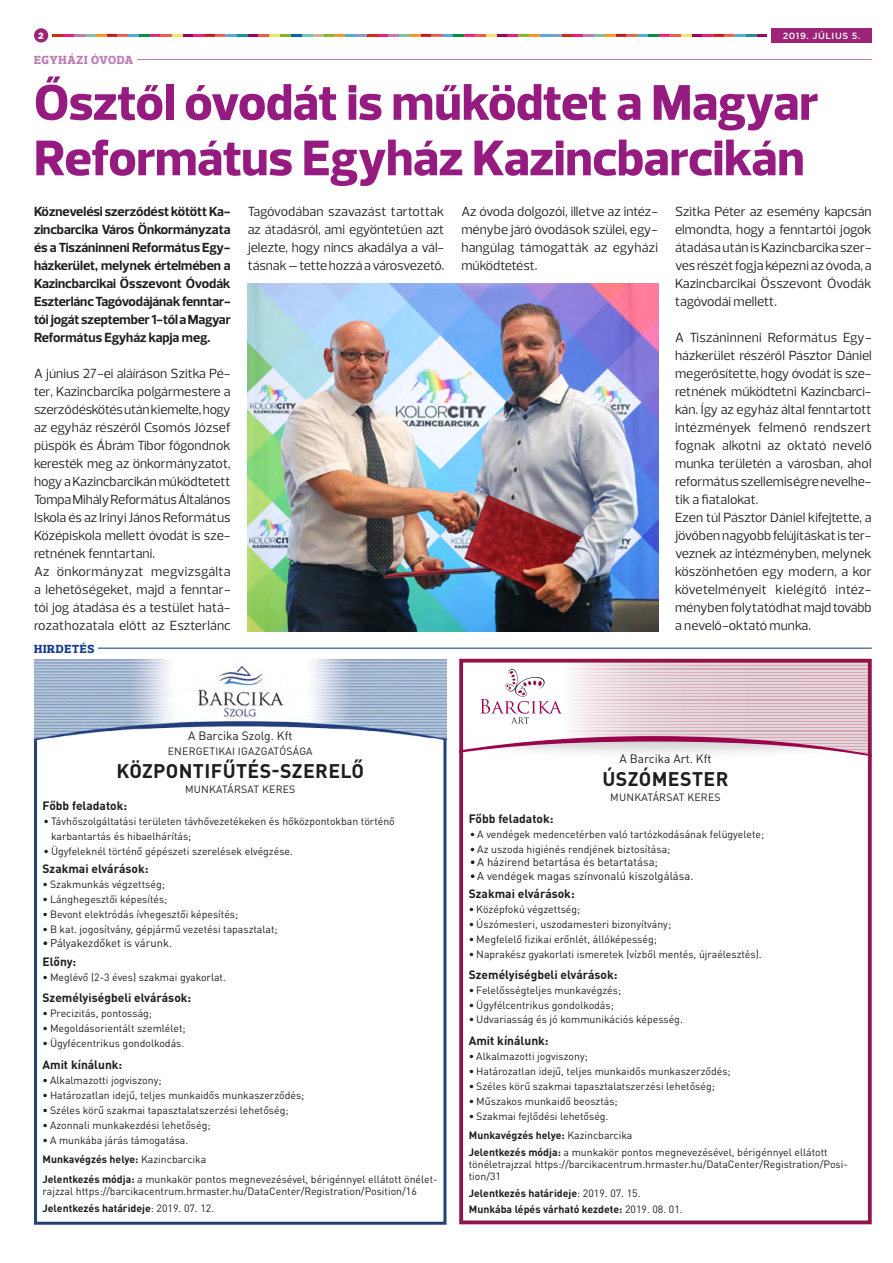
<style>
.page{position:relative;width:893px;height:1263px;background:#fff}
.page>*{position:absolute;margin:0;border:0;box-sizing:border-box;transform-origin:0 0}
.t1{font:800 51px/55.5px "Prelo";color:#951b81}
.t2{font:700 19.5px "DIN Pro";letter-spacing:.02em;color:#1d1d1b}
.t3{font:13.5px/18px "Prelo";color:#1d1d1b;text-align:justify}
.t4{font:700 13.5px/18px "Prelo";letter-spacing:-.005em;color:#1d1d1b;text-align:justify}
.t5{font:700 12px "DIN Pro";color:#1d1d1b}
.t6{font:12px "DIN Pro";color:#1d1d1b}
.t7{font:800 12px "Prelo Slab";letter-spacing:.06em;color:#bb7cb3}
.t8{font:800 12px "Prelo Slab";letter-spacing:.065em;color:#153d8a}
.t9{font:11.25px "DIN Pro";color:#1d1d1b}
.t10{font:10.5px/19.5px "DIN Pro";color:#1d1d1b}
.t11{font:700 10.5px/16.5px "DIN Pro";color:#1d1d1b}
.t12{font:10.5px "DIN Pro";letter-spacing:.02em;color:#1d1d1b}
.t13{font:500 9px "Gotham";letter-spacing:.06em;color:#fff}
.t14{font:900 9px "Gotham";color:#fff}
.s1{font-weight:700}
.s2{font-weight:400}
</style>
<div class="page">
<svg style="left:53px;top:34px;width:714px;height:3px;background:#ad716e"></svg>
<div style="left:34px;top:28px;width:14px;height:15px;background:#9d2478;border-radius:50%"></div>
<div style="left:772px;top:28px;width:100px;height:15px;background:#9d2478"></div>
<hr style="left:34px;top:59px;width:838px;height:1px;background:#bb7cb3">
<div style="left:34px;top:56px;width:103px;height:6px;background:#fff"></div>
<img style="left:248px;top:283px;width:410px;height:349px">
<hr style="left:34px;top:648px;width:838px;height:1px;background:#153d8a">
<div style="left:34px;top:644px;width:64px;height:6px;background:#fff"></div>
<div style="left:34px;top:660px;width:412px;height:565px;border:3px solid #253f7b"></div>
<img style="left:34px;top:659px;width:412px;height:97px">
<svg style="left:464px;top:664px;width:403px;height:92px"></svg>
<div style="left:459px;top:659px;width:413px;height:565px;border:4px solid #92134a"></div>
<p class="t14" style="left:38px;top:29px;width:7px">2</p>
<p class="t13" style="left:783px;top:29px;width:79px">2019. JÚLIUS 5.</p>
<p class="t7" style="left:34px;top:53px;width:101px">EGYHÁZI ÓVODA</p>
<h1 class="t1" style="left:34px;top:75px;width:786px">Ősztől óvodát is működtet a Magyar<br>Református Egyház Kazincbarcikán</h1>
<p class="t4" style="left:34px;top:203px;width:198px">Köznevelési szerződést kötött Ka&shy;zincbarcika Város Önkormányzata és a Tiszáninneni Református Egy&shy;házkerület, melynek értelmében a Kazincbarcikai Összevont Óvodák Eszterlánc Tagóvodájának fenntar&shy;tói jogát szeptember 1-től a Magyar Református Egyház kapja meg.</p>
<p class="t3" style="left:34px;top:365px;width:198px;text-align:left">A június 27-ei aláíráson Szitka Pé&shy;ter, Kazincbarcika polgármestere a szerződéskötés után kiemelte, hogy az egyház részéről Csomós József püspök és Ábrám Tibor főgondnok keresték meg az önkormányzatot, hogy a Kazincbarcikán működtetett Tompa Mihály Református Általános Iskola és az Irinyi János Református Középiskola mellett óvodát is sze&shy;retnének fenntartani.<br>Az önkormányzat megvizsgálta a lehetőségeket, majd a fenntar&shy;tói jog átadása és a testület hatá&shy;rozathozatala előtt az Eszterlánc</p>
<p class="t3" style="left:248px;top:202px;width:198px">Tagóvodában szavazást tartottak az átadásról, ami egyöntetűen azt jelezte, hogy nincs akadálya a vál&shy;tásnak – tette hozzá a városvezető.</p>
<p class="t3" style="left:461px;top:202px;width:198px">Az óvoda dolgozói, illetve az intéz&shy;ménybe járó óvodások szülei, egy&shy;hangúlag támogatták az egyházi működtetést.</p>
<p class="t3" style="left:675px;top:202px;width:198px">Szitka Péter az esemény kapcsán elmondta, hogy a fenntartói jogok átadása után is Kazincbarcika szer&shy;ves részét fogja képezni az óvoda, a Kazincbarcikai Összevont Óvodák tagóvodái mellett.</p>
<p class="t3" style="left:675px;top:328px;width:198px;text-align:left">A Tiszáninneni Református Egy&shy;házkerület részéről Pásztor Dániel megerősítette, hogy óvodát is sze&shy;retnének működtetni Kazincbarci&shy;kán. Így az egyház által fenntartott intézmények felmenő rendszert fognak alkotni az oktató nevelő munka területén a városban, ahol református szellemiségre nevelhe&shy;tik a fiatalokat.<br>Ezen túl Pásztor Dániel kifejtette, a jövőben nagyobb felújításkat is ter&shy;veznek az intézményben, melynek köszönhetően egy modern, a kor követelményeit kielégítő intéz&shy;ményben folytatódhat majd tovább a nevelő-oktató munka.</p>
<p class="t8" style="left:34px;top:641px;width:62px">HIRDETÉS</p>
<p class="t6" style="left:188px;top:726px;width:106px">A Barcika Szolg. Kft</p>
<p class="t12" style="left:168px;top:742px;width:146px">ENERGETIKAI IGAZGATÓSÁGA</p>
<h2 class="t2" style="left:116px;top:755px;width:249px">KÖZPONTIFŰTÉS-SZERELŐ</h2>
<p class="t12" style="left:185px;top:781px;width:112px">MUNKATÁRSAT KERES</p>
<p class="t5" style="left:43px;top:795px;width:86px">Főbb feladatok:</p>
<p class="t10" style="left:51px;top:812px;width:345px;line-height:15px;text-indent:-7px">• Távhőszolgáltatási területen távhővezetékeken és hőközpontokban történő karbantartás és hibaelhárítás;</p>
<p class="t10" style="left:44px;top:840px;width:251px">• Ügyfeleknél történő gépészeti szerelések elvégzése.</p>
<p class="t5" style="left:43px;top:859px;width:107px">Szakmai elvárások:</p>
<p class="t10" style="left:43px;top:874px;width:124px">• Szakmunkás végzettség;</p>
<p class="t10" style="left:43px;top:889px;width:126px">• Lánghegesztői képesítés;</p>
<p class="t10" style="left:43px;top:904px;width:197px">• Bevont elektródás ívhegesztői képesítés;</p>
<p class="t10" style="left:43px;top:919px;width:237px">• B kat. jogosítvány, gépjármű vezetési tapasztalat;</p>
<p class="t9" style="left:43px;top:934px;width:131px">•Pályakezdőket is várunk.</p>
<p class="t5" style="left:43px;top:951px;width:35px">Előny:</p>
<p class="t10" style="left:43px;top:966px;width:185px">• Meglévő (2-3 éves) szakmai gyakorlat.</p>
<p class="t5" style="left:43px;top:987px;width:150px">Személyiségbeli elvárások:</p>
<p class="t10" style="left:43px;top:1002px;width:111px">• Precizitás, pontosság;</p>
<p class="t10" style="left:43px;top:1017px;width:145px">• Megoldásorientált szemlélet;</p>
<p class="t10" style="left:43px;top:1032px;width:143px">• Ügyfécentrikus gondolkodás.</p>
<p class="t5" style="left:43px;top:1054px;width:81px">Amit kínálunk:</p>
<p class="t10" style="left:43px;top:1069px;width:121px">• Alkalmazotti jogviszony;</p>
<p class="t10" style="left:43px;top:1084px;width:263px">• Határozatlan idejű, teljes munkaidős munkaszerződés;</p>
<p class="t10" style="left:43px;top:1099px;width:248px">• Széles körű szakmai tapasztalatszerzési lehetőség;</p>
<p class="t10" style="left:43px;top:1114px;width:169px">• Azonnali munkakezdési lehetőség;</p>
<p class="t10" style="left:43px;top:1129px;width:397px">• A munkába járás támogatása.<br><span class="s1">Munkavégzés helye:</span> Kazincbarcika<br><span class="s1">Jelentkezés módja:</span> a munkakör pontos megnevezésével, bérigénnyel ellátott önélet-</p>
<p class="t10" style="left:43px;top:1182px;width:376px;line-height:16.5px">rajzzal https://barcikacentrum.hrmaster.hu/DataCenter/Registration/Position/16<br><span class="s1">Jelentkezés határideje</span>: 2019. 07. 12.</p>
<p class="t6" style="left:619px;top:749px;width:94px">A Barcika Art. Kft</p>
<h2 class="t2" style="left:602px;top:763px;width:128px">ÚSZÓMESTER</h2>
<p class="t12" style="left:610px;top:789px;width:112px">MUNKATÁRSAT KERES</p>
<p class="t5" style="left:469px;top:808px;width:86px">Főbb feladatok:</p>
<p class="t10" style="left:470px;top:823px;width:296px">• A vendégek medencetérben való tartózkodásának felügyelete;</p>
<p class="t10" style="left:470px;top:838px;width:202px">• Az uszoda higiénés rendjének biztosítása;</p>
<p class="t9" style="left:470px;top:853px;width:190px">•A házirend betartása és betartatása;</p>
<p class="t9" style="left:470px;top:866px;width:225px">•A vendégek magas színvonalú kiszolgálása.</p>
<p class="t5" style="left:469px;top:884px;width:107px">Szakmai elvárások:</p>
<p class="t10" style="left:469px;top:899px;width:113px">• Középfokú végzettség;</p>
<p class="t10" style="left:469px;top:914px;width:204px">• Úszómesteri, uszodamesteri bizonyítvány;</p>
<p class="t10" style="left:469px;top:929px;width:189px">• Megfelelő fizikai erőnlét, állóképesség;</p>
<p class="t10" style="left:469px;top:944px;width:294px">• Naprakész gyakorlati ismeretek (vízből mentés, újraélesztés).</p>
<p class="t5" style="left:469px;top:965px;width:150px">Személyiségbeli elvárások:</p>
<p class="t10" style="left:469px;top:980px;width:154px">• Felelősségteljes munkavégzés;</p>
<p class="t10" style="left:469px;top:995px;width:146px">• Ügyfélcentrikus gondolkodás;</p>
<p class="t10" style="left:469px;top:1008px;width:215px">• Udvariasság és jó kommunikációs képesség.</p>
<p class="t5" style="left:469px;top:1030px;width:81px">Amit kínálunk:</p>
<p class="t10" style="left:469px;top:1045px;width:121px">• Alkalmazotti jogviszony;</p>
<p class="t10" style="left:469px;top:1060px;width:263px">• Határozatlan idejű, teljes munkaidős munkaszerződés;</p>
<p class="t10" style="left:469px;top:1075px;width:248px">• Széles körű szakmai tapasztalatszerzési lehetőség;</p>
<p class="t10" style="left:469px;top:1090px;width:150px">• Műszakos munkaidő beosztás;</p>
<p class="t10" style="left:469px;top:1105px;width:165px">• Szakmai fejlődési lehetőség.<br><span class="s1">Munkavégzés helye:</span> Kazincbarcika</p>
<p class="t10" style="left:469px;top:1145px;width:381px;line-height:12.3px"><span class="s1">Jelentkezés módja:</span> a munkakör pontos megnevezésével, bérigénnyel ellátott tönéletrajzzal https://barcikacentrum.hrmaster.hu/DataCenter/Registration/Posi&shy;tion/31</p>
<p class="t11" style="left:469px;top:1183px;width:215px">Jelentkezés határideje<span class="s2">: 2019. 07. 15.<br></span>Munkába lépés várható kezdete: <span class="s2">2019. 08. 01.</span></p>
</div>
